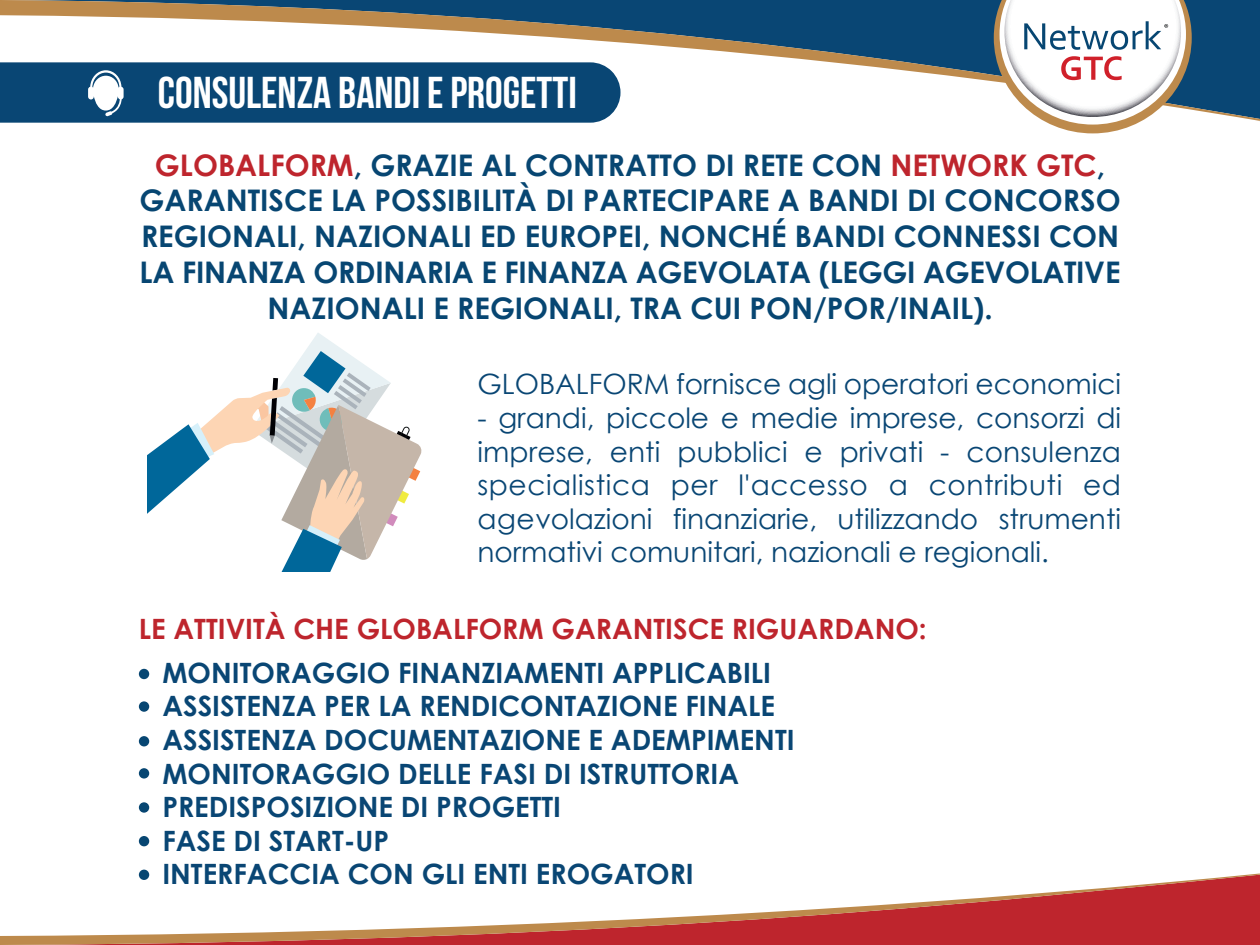
<style>
.page{position:relative;width:1260px;height:945px;background:#fff}
.page>*{position:absolute;margin:0;border:0;box-sizing:border-box;transform-origin:0 0}
.t1{font:44.62px "Bebas Neue";color:#fff}
.t2{font:700 29.75px/35.7px "Century Gothic";color:#074672;text-align:center}
.t3{font:28px/33.6px "Century Gothic";color:#094674;text-align:justify}
.t4{font:700 28px/33.6px "Century Gothic";color:#094674}
.t5{font:700 28px "Century Gothic";color:#be252d}
.s1{color:#be252d}
</style>
<div class="page">
<svg style="left:0;top:0;width:1260px;height:121px"></svg>
<svg style="left:0;top:874px;width:1260px;height:71px"></svg>
<svg style="left:994px;top:0;width:198px;height:133px"></svg>
<div style="left:0;top:62px;width:621px;height:61px;background:#094674"></div>
<svg style="left:148px;top:333px;width:274px;height:239px"></svg>
<div style="left:139px;top:669px;width:10px;height:10px;background:#074672;border-radius:50%"></div>
<div style="left:139px;top:701px;width:10px;height:11px;background:#074672;border-radius:50%"></div>
<div style="left:139px;top:736px;width:10px;height:10px;background:#074672;border-radius:50%"></div>
<div style="left:139px;top:768px;width:10px;height:11px;background:#074672;border-radius:50%"></div>
<div style="left:139px;top:802px;width:10px;height:11px;background:#074672;border-radius:50%"></div>
<div style="left:139px;top:836px;width:10px;height:10px;background:#074672;border-radius:50%"></div>
<div style="left:139px;top:870px;width:10px;height:10px;background:#074672;border-radius:50%"></div>
<h1 class="t1" style="left:158px;top:68px;width:421px">CONSULENZA BANDI E PROGETTI</h1>
<p class="t2" style="left:140px;top:146px;width:983px"><span class="s1">GLOBALFORM</span>, GRAZIE AL CONTRATTO DI RETE CON <span class="s1">NETWORK GTC</span>, GARANTISCE LA POSSIBILITÀ DI PARTECIPARE A BANDI DI CONCORSO REGIONALI, NAZIONALI ED EUROPEI, NONCHÉ BANDI CONNESSI CON LA FINANZA ORDINARIA E FINANZA AGEVOLATA (LEGGI AGEVOLATIVE NAZIONALI E REGIONALI, TRA CUI PON/POR/INAIL).</p>
<p class="t3" style="left:477px;top:367px;width:645px">GLOBALFORM fornisce agli operatori economici</p>
<p class="t3" style="left:477px;top:401px;width:645px">- grandi, piccole e medie imprese, consorzi di imprese, enti pubblici e privati - consulenza specialistica per l'accesso a contributi ed agevolazioni finanziarie, utilizzando strumenti normativi comunitari, nazionali e regionali.</p>
<p class="t5" style="left:139px;top:607px;width:789px">LE ATTIVITÀ CHE GLOBALFORM GARANTISCE RIGUARDANO:</p>
<p class="t4" style="left:162px;top:655px;width:634px">MONITORAGGIO FINANZIAMENTI APPLICABILI ASSISTENZA PER LA RENDICONTAZIONE FINALE ASSISTENZA DOCUMENTAZIONE E ADEMPIMENTI MONITORAGGIO DELLE FASI DI ISTRUTTORIA PREDISPOSIZIONE DI PROGETTI<br>FASE DI START-UP<br>INTERFACCIA CON GLI ENTI EROGATORI</p>
</div>
